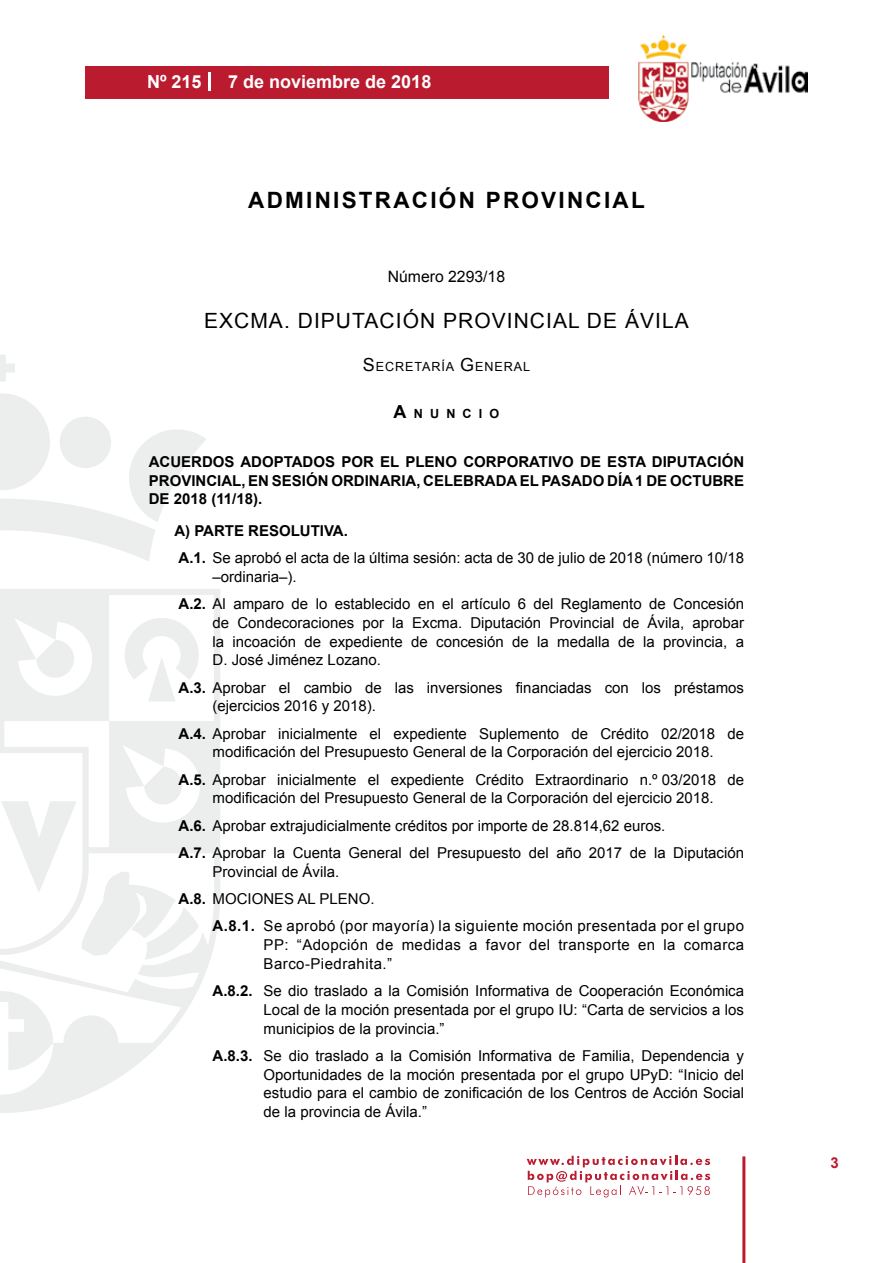
<style>
.page{position:relative;width:893px;height:1263px;background:#fff}
.page>*{position:absolute;margin:0;border:0;box-sizing:border-box;transform-origin:0 0}
.t1{font:700 22.5px "Arial";letter-spacing:.1em;color:#000}
.t2{font:21px "Arial";letter-spacing:.05em;color:#000}
.t3{font:700 18px "Arial";color:#fff}
.t4{font:15.75px "Arial";color:#000}
.t5{font:15px/18.8px "Arial";color:#000}
.t6{font:15px/18.8px "Arial";letter-spacing:.03em;color:#000}
.t7{font:700 15px/18.8px "Arial";color:#000;text-align:justify}
.t8{font:700 15px "Arial";color:#ba1b2f}
.t9{font:12.6px "Arial";letter-spacing:.07em;color:#000}
.t10{font:700 12.6px "Arial";letter-spacing:.57em;color:#000}
.s1{font-size:18px}
.s2{font-weight:700}
</style>
<div class="page">
<svg style="left:527px;top:1156px;width:183px;height:41px"></svg>
<div style="left:85px;top:66px;width:523px;height:33px;background:#ba1b2f"></div>
<img style="left:638px;top:36px;width:170px;height:86px">
<hr style="left:742px;top:1156px;width:3px;height:107px;background:#ba1b2f">
<svg style="left:208px;top:72px;width:2px;height:18px"></svg>
<svg style="left:0;top:355px;width:15px;height:27px"></svg>
<svg style="left:0;top:393px;width:206px;height:168px"></svg>
<svg style="left:0;top:589px;width:220px;height:524px"></svg>
<svg style="left:36px;top:640px;width:40px;height:40px"></svg>
<svg style="left:125px;top:618px;width:74px;height:83px"></svg>
<svg style="left:0;top:991px;width:53px;height:79px"></svg>
<svg style="left:1px;top:767px;width:198px;height:192px"></svg>
<p class="t3" style="left:147px;top:69px;width:56px">Nº 215</p>
<p class="t3" style="left:228px;top:69px;width:205px">7 de noviembre de 2018</p>
<h1 class="t1" style="left:248px;top:185px;width:398px">ADMINISTRACIÓN PROVINCIAL</h1>
<p class="t4" style="left:388px;top:266px;width:119px">Número 2293/18</p>
<h2 class="t2" style="left:204px;top:307px;width:486px">EXCMA. DIPUTACIÓN PROVINCIAL DE ÁVILA</h2>
<p class="t9" style="left:363px;top:359px;width:169px"><span class="s1">S</span>ECRETARÍA <span class="s1">G</span>ENERAL</p>
<p class="t10" style="left:394px;top:405px;width:107px"><span class="s1">A</span>NUNCIO</p>
<p class="t7" style="left:149px;top:453px;width:597px">ACUERDOS ADOPTADOS POR EL PLENO CORPORATIVO DE ESTA DIPUTACIÓN PROVINCIAL, EN SESIÓN ORDINARIA, CELEBRADA EL PASADO DÍA 1 DE OCTUBRE DE 2018 (11/18).</p>
<p class="t5" style="left:174px;top:517px;width:571px;line-height:27.3px"><span class="s2">A) PARTE RESOLUTIVA.<br>A.1.</span> Se aprobó el acta de la última sesión: acta de 30 de julio de 2018 (número 10/18</p>
<p class="t5" style="left:179px;top:563px;width:567px;line-height:27.3px;text-indent:34px">–ordinaria–).<br><span class="s2">A.2.</span> Al amparo de lo establecido en el artículo 6 del Reglamento de Concesión</p>
<p class="t5" style="left:213px;top:613px;width:533px;text-align:justify">de Condecoraciones por la Excma. Diputación Provincial de Ávila, aprobar la incoación de expediente de concesión de la medalla de la provincia, a D. José Jiménez Lozano.</p>
<p class="t5" style="left:213px;top:678px;width:533px;text-indent:-34px"><span class="s2">A.3.</span> Aprobar el cambio de las inversiones financiadas con los préstamos (ejercicios 2016 y 2018).</p>
<p class="t5" style="left:179px;top:724px;width:567px;text-align:center"><span class="s2">A.4.</span> Aprobar inicialmente el expediente Suplemento de Crédito 02/2018 de modificación del Presupuesto General de la Corporación del ejercicio 2018.</p>
<p class="t5" style="left:179px;top:770px;width:567px;text-align:center"><span class="s2">A.5.</span> Aprobar inicialmente el expediente Crédito Extraordinario n.º 03/2018 de modificación del Presupuesto General de la Corporación del ejercicio 2018.</p>
<p class="t5" style="left:179px;top:812px;width:567px;line-height:27.3px"><span class="s2">A.6.</span> Aprobar extrajudicialmente créditos por importe de 28.814,62 euros.<br><span class="s2">A.7.</span> Aprobar la Cuenta General del Presupuesto del año 2017 de la Diputación</p>
<p class="t5" style="left:213px;top:862px;width:128px">Provincial de Ávila.</p>
<p class="t5" style="left:179px;top:889px;width:198px"><span class="s2">A.8.</span> MOCIONES AL PLENO.</p>
<p class="t6" style="left:213px;top:917px;width:533px"><span class="s2">A.8.1.</span> Se aprobó (por mayoría) la siguiente moción presentada por el grupo</p>
<p class="t6" style="left:264px;top:935px;width:482px">PP: “Adopción de medidas a favor del transporte en la comarca<br>Barco-Piedrahita.”</p>
<p class="t5" style="left:264px;top:981px;width:482px;text-align:justify;text-indent:-51px"><span class="s2">A.8.2.</span> Se dio traslado a la Comisión Informativa de Cooperación Económica Local de la moción presentada por el grupo IU: “Carta de servicios a los municipios de la provincia.”</p>
<p class="t5" style="left:264px;top:1046px;width:482px;text-align:justify;text-indent:-51px"><span class="s2">A.8.3.</span> Se dio traslado a la Comisión Informativa de Familia, Dependencia y Oportunidades de la moción presentada por el grupo UPyD: “Inicio del estudio para el cambio de zonificación de los Centros de Acción Social de la provincia de Ávila.”</p>
<p class="t8" style="left:831px;top:1153px;width:10px">3</p>
</div>
